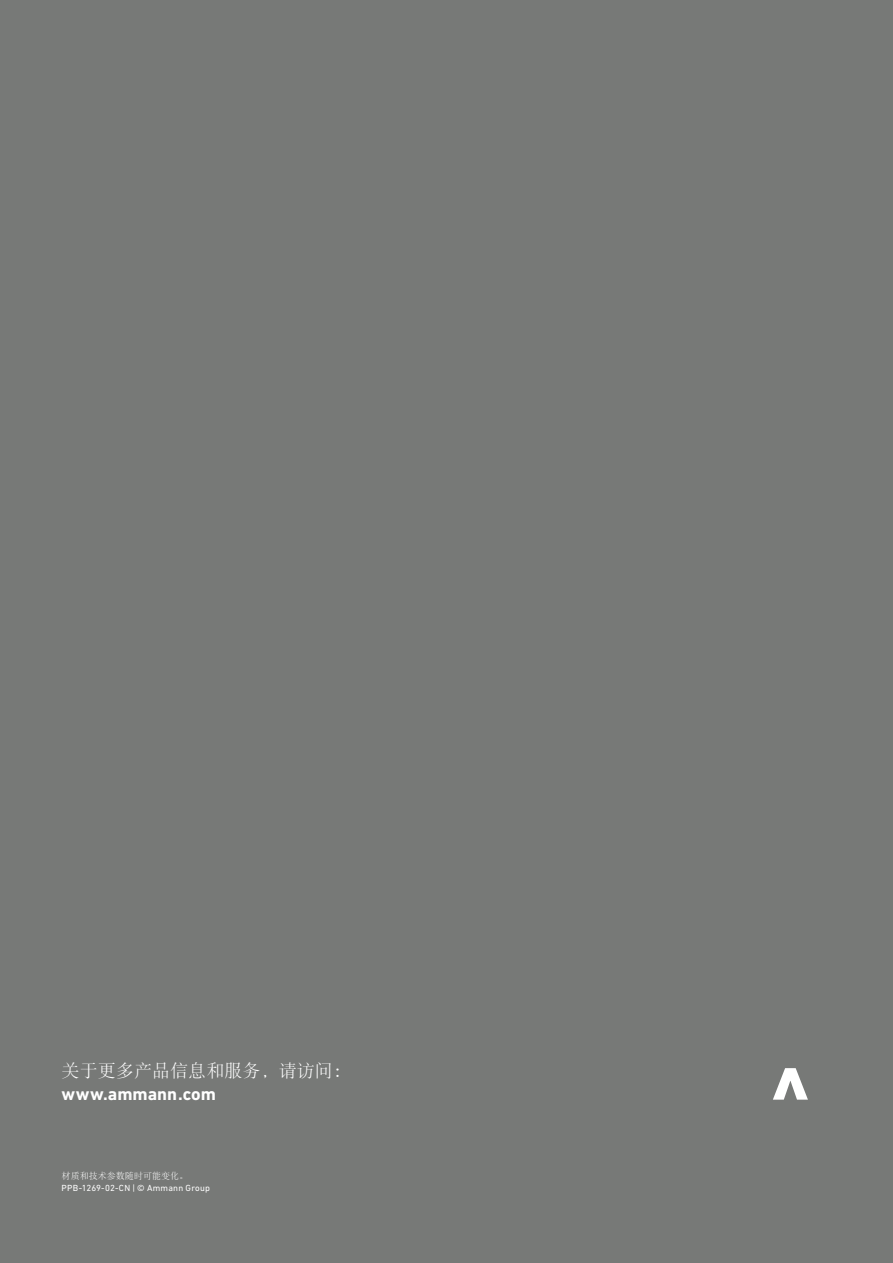
<style>
.page{position:relative;width:893px;height:1263px;background:#777977}
.page>*{position:absolute;margin:0;border:0;box-sizing:border-box;transform-origin:0 0}
.t1{font:18px "DFP Song W3";letter-spacing:.005em;color:#fff}
.t2{font:700 18px "DIN Next LT Pro";color:#fff}
.t3{font:9px "DIN Next LT Pro";letter-spacing:.025em;color:#fff}
.t4{font:9px "DFP Song W3";letter-spacing:.005em;color:#fff}
</style>
<div class="page">
<svg style="left:773px;top:1068px;width:35px;height:32px"></svg>
<h1 class="t1" style="left:62px;top:1061px;width:291px">关于更多产品信息和服务，请访问：</h1>
<h1 class="t2" style="left:62px;top:1083px;width:156px">www.ammann.com</h1>
<p class="t4" style="left:62px;top:1170px;width:128px">材质和技术参数随时可能变化。</p>
<p class="t3" style="left:62px;top:1182px;width:150px">PPB-1269-02-CN | © Ammann Group</p>
</div>
